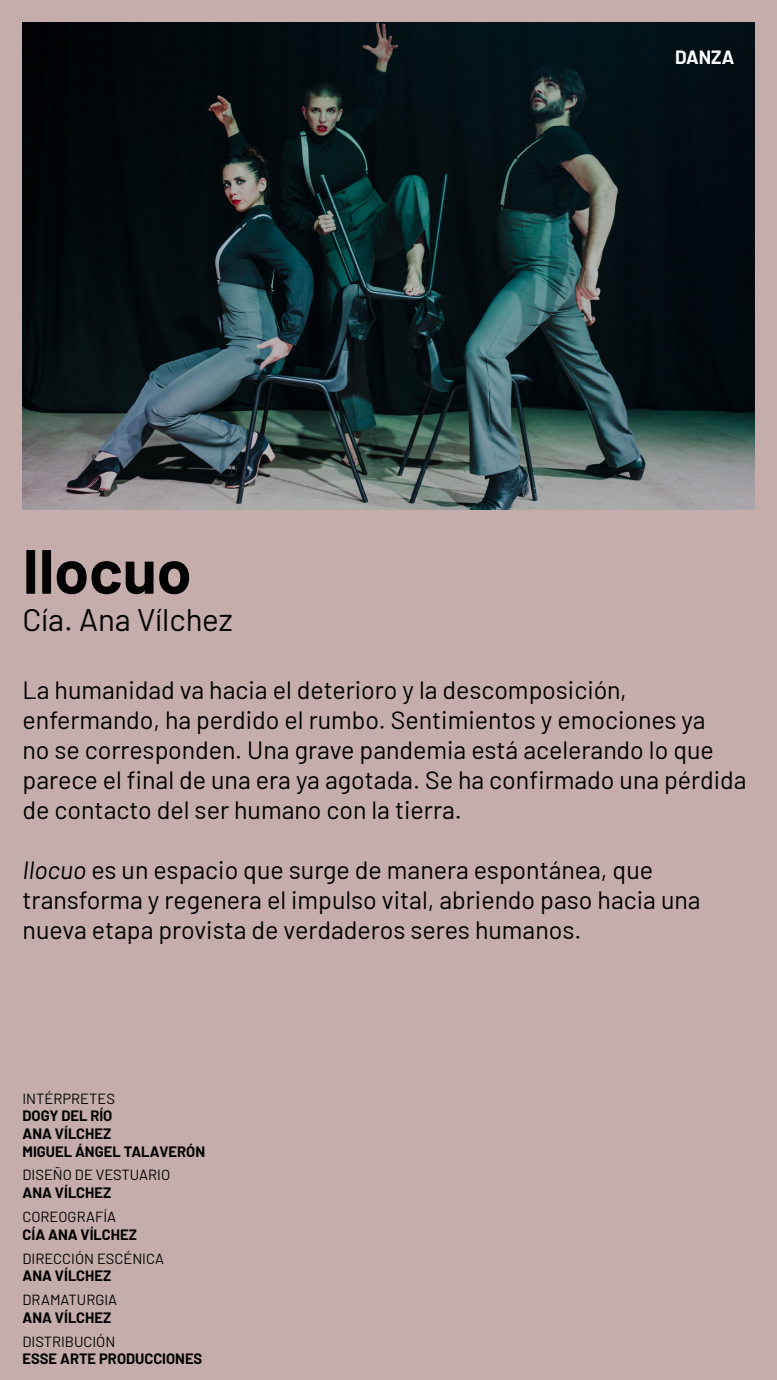
<style>
.page{position:relative;width:777px;height:1380px;background:#fff}
.page>*{position:absolute;margin:0;border:0;box-sizing:border-box;transform-origin:0 0}
.t1{font:700 62.5px "Barlow";color:#000}
.t2{font:31.25px "Barlow";color:#000}
.t3{font:25px/30px "Barlow";color:#000}
.t4{font:700 18.75px "Barlow";color:#fff}
.t5{font:700 14.69px/17.6px "Barlow";color:#000}
.t6{font:14.69px "Barlow";color:#000}
.s1{font-style:italic}
</style>
<div class="page">
<div style="left:0;top:0;width:776px;height:1380px;background:#c4adab"></div>
<img style="left:22px;top:23px;width:732px;height:487px">
<h1 class="t1" style="left:22px;top:525px;width:170px">Ilocuo</h1>
<p class="t2" style="left:22px;top:597px;width:212px">Cía. Ana Vílchez</p>
<p class="t4" style="left:675px;top:43px;width:60px">DANZA</p>
<p class="t3" style="left:22px;top:673px;width:725px">La humanidad va hacia el deterioro y la descomposición, enfermando, ha perdido el rumbo. Sentimientos y emociones ya<br>no se corresponden. Una grave pandemia está acelerando lo que parece el final de una era ya agotada. Se ha confirmado una pérdida de contacto del ser humano con la tierra.</p>
<p class="t3" style="left:22px;top:853px;width:679px"><span class="s1">Ilocuo</span> es un espacio que surge de manera espontánea, que transforma y regenera el impulso vital, abriendo paso hacia una nueva etapa provista de verdaderos seres humanos.</p>
<p class="t6" style="left:22px;top:1088px;width:94px">INTÉRPRETES</p>
<p class="t5" style="left:22px;top:1106px;width:184px">DOGY DEL RÍO<br>ANA VÍLCHEZ<br>MIGUEL ÁNGEL TALAVERÓN</p>
<p class="t6" style="left:22px;top:1165px;width:149px">DISEÑO DE VESTUARIO</p>
<p class="t5" style="left:22px;top:1183px;width:90px">ANA VÍLCHEZ</p>
<p class="t6" style="left:22px;top:1206px;width:95px">COREOGRAFÍA</p>
<p class="t5" style="left:22px;top:1224px;width:116px">CÍA ANA VÍLCHEZ</p>
<p class="t6" style="left:22px;top:1248px;width:143px">DIRECCIÓN ESCÉNICA</p>
<p class="t5" style="left:22px;top:1266px;width:90px">ANA VÍLCHEZ</p>
<p class="t6" style="left:22px;top:1289px;width:96px">DRAMATURGIA</p>
<p class="t5" style="left:22px;top:1308px;width:90px">ANA VÍLCHEZ</p>
<p class="t6" style="left:22px;top:1331px;width:94px">DISTRIBUCIÓN</p>
<p class="t5" style="left:22px;top:1349px;width:181px">ESSE ARTE PRODUCCIONES</p>
</div>
